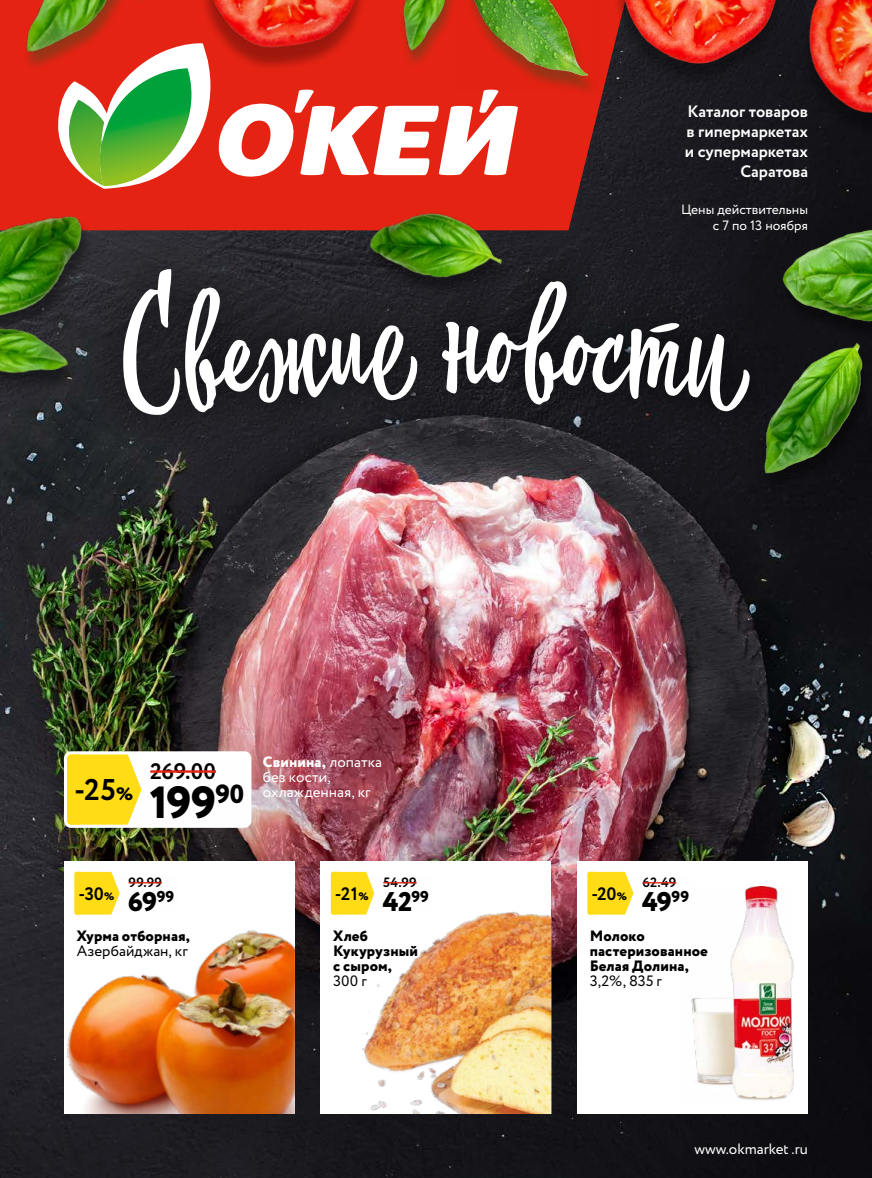
<style>
.page{position:relative;width:872px;height:1178px;background:#fff}
.page>*{position:absolute;margin:0;border:0;box-sizing:border-box;transform-origin:0 0}
.t1{font:800 45px "Circe";color:#000}
.t2{font:700 30px "Circe";color:#000}
.t3{font:800 27px "Circe";color:#000}
.t4{font:700 22.5px "Circe";color:#000}
.t5{font:700 18px "Circe";color:#000}
.t6{font:700 16.5px/19.8px "Circe";color:#fff;text-align:right}
.t7{font:800 15px/15px "Circe";letter-spacing:.005em;color:#000}
.t8{font:15px/15px "Circe";color:#fff}
.t9{font:15px "Circe";letter-spacing:.005em;color:#000}
.t10{font:13.5px/16.2px "Circe";color:#fff;text-align:right}
.t11{font:700 13.5px "Circe";color:#000}
.s1{font-weight:800}
.s2{font-weight:800;font-size:18px}
.s3{font-weight:800;font-size:10.8px}
</style>
<div class="page">
<img style="left:0;top:86px;width:872px;height:1092px">
<img style="left:52px;top:740px;width:268px;height:112px">
<svg style="left:70px;top:755px;width:72px;height:69px;background:#ffdf2d"></svg>
<hr style="left:150px;top:770px;width:66px;height:3px;background:#e42313">
<div style="left:64px;top:751px;width:187px;height:77px;border:3px solid #fff;border-radius:6px"></div>
<svg style="left:0;top:0;width:625px;height:230px;background:#be2216"></svg>
<svg style="left:58px;top:64px;width:460px;height:125px"></svg>
<div style="left:464px;top:0;width:135px;height:96px;background:#00571d;opacity:.32"></div>
<img style="left:458px;top:0;width:141px;height:92px">
<img style="left:750px;top:218px;width:122px;height:293px">
<img style="left:351px;top:163px;width:161px;height:70px">
<img style="left:0;top:172px;width:117px;height:205px">
<div style="left:393px;top:0;width:67px;height:69px;background:#e42313"></div>
<img style="left:374px;top:0;width:90px;height:64px">
<div style="left:23px;top:0;width:129px;height:71px;background:#00571d;opacity:.32"></div>
<img style="left:3px;top:0;width:138px;height:92px">
<div style="left:0;top:311px;width:79px;height:82px;background:#2a292f"></div>
<img style="left:0;top:295px;width:78px;height:94px">
<img style="left:594px;top:0;width:156px;height:84px">
<img style="left:750px;top:0;width:122px;height:140px">
<img style="left:149px;top:0;width:225px;height:100px">
<div style="left:84px;top:233px;width:703px;height:219px;background:#000;opacity:.75"></div>
<svg style="left:122px;top:269px;width:296px;height:147px"></svg>
<svg style="left:442px;top:281px;width:308px;height:130px"></svg>
<div style="left:64px;top:861px;width:231px;height:253px;background:#fff"></div>
<img style="left:67px;top:930px;width:228px;height:184px">
<svg style="left:60px;top:857px;width:190px;height:81px"></svg>
<svg style="left:76px;top:873px;width:44px;height:40px;background:#ffdf2c"></svg>
<hr style="left:129px;top:882px;width:33px;height:1px;background:#e42313">
<div style="left:72px;top:870px;width:108px;height:46px;border:2px solid #fff;border-radius:3px"></div>
<div style="left:320px;top:861px;width:231px;height:253px;background:#fff"></div>
<img style="left:362px;top:912px;width:189px;height:202px">
<svg style="left:316px;top:857px;width:189px;height:81px"></svg>
<svg style="left:332px;top:873px;width:42px;height:40px;background:#ffde29"></svg>
<hr style="left:383px;top:882px;width:34px;height:1px;background:#e42313">
<div style="left:329px;top:870px;width:105px;height:46px;border:2px solid #fff;border-radius:3px"></div>
<div style="left:577px;top:861px;width:231px;height:253px;background:#fff"></div>
<img style="left:691px;top:887px;width:102px;height:213px">
<svg style="left:573px;top:857px;width:191px;height:81px"></svg>
<svg style="left:589px;top:873px;width:44px;height:40px;background:#ffde28"></svg>
<hr style="left:642px;top:882px;width:34px;height:1px;background:#e42313">
<div style="left:585px;top:870px;width:109px;height:46px;border:2px solid #fff;border-radius:3px"></div>
<p class="t6" style="left:685px;top:103px;width:125px">Каталог товаров в гипермаркетах и супермаркетах<br>Саратова</p>
<p class="t10" style="left:681px;top:202px;width:128px">Цены действительны с 7 по 13 ноября</p>
<p class="t8" style="left:263px;top:755px;width:121px"><span class="s1">Свинина,</span> лопатка без кости,</p>
<h3 class="t4" style="left:150px;top:756px;width:67px">269.00</h3>
<h1 class="t1" style="left:150px;top:772px;width:96px">199<sup>90</sup></h1>
<h2 class="t2" style="left:74px;top:770px;width:60px">-25<span class="s2">%</span></h2>
<p class="t8" style="left:263px;top:785px;width:109px">охлажденная, кг</p>
<p class="t5" style="left:78px;top:881px;width:38px">-30<span class="s3">%</span></p>
<p class="t11" style="left:129px;top:873px;width:35px">99.99</p>
<h3 class="t3" style="left:128px;top:883px;width:48px">69<sup>99</sup></h3>
<p class="t5" style="left:335px;top:881px;width:35px">-21<span class="s3">%</span></p>
<p class="t11" style="left:383px;top:873px;width:35px">54.99</p>
<h3 class="t3" style="left:383px;top:883px;width:48px">42<sup>99</sup></h3>
<p class="t7" style="left:77px;top:929px;width:115px">Хурма отборная,</p>
<p class="t9" style="left:77px;top:941px;width:113px">Азербайджан, кг</p>
<p class="t7" style="left:333px;top:929px;width:86px">Хлеб<br>Кукурузный с сыром,</p>
<p class="t9" style="left:333px;top:971px;width:35px">300 г</p>
<p class="t5" style="left:591px;top:881px;width:37px">-20<span class="s3">%</span></p>
<p class="t11" style="left:642px;top:873px;width:35px">62.49</p>
<h3 class="t3" style="left:642px;top:883px;width:49px">49<sup>99</sup></h3>
<p class="t7" style="left:590px;top:929px;width:120px">Молоко пастеризованное<br>Белая Долина,</p>
<p class="t9" style="left:590px;top:971px;width:74px">3,2%, 835 г</p>
<p class="t8" style="left:694px;top:1142px;width:115px">www.okmarket .ru</p>
</div>
